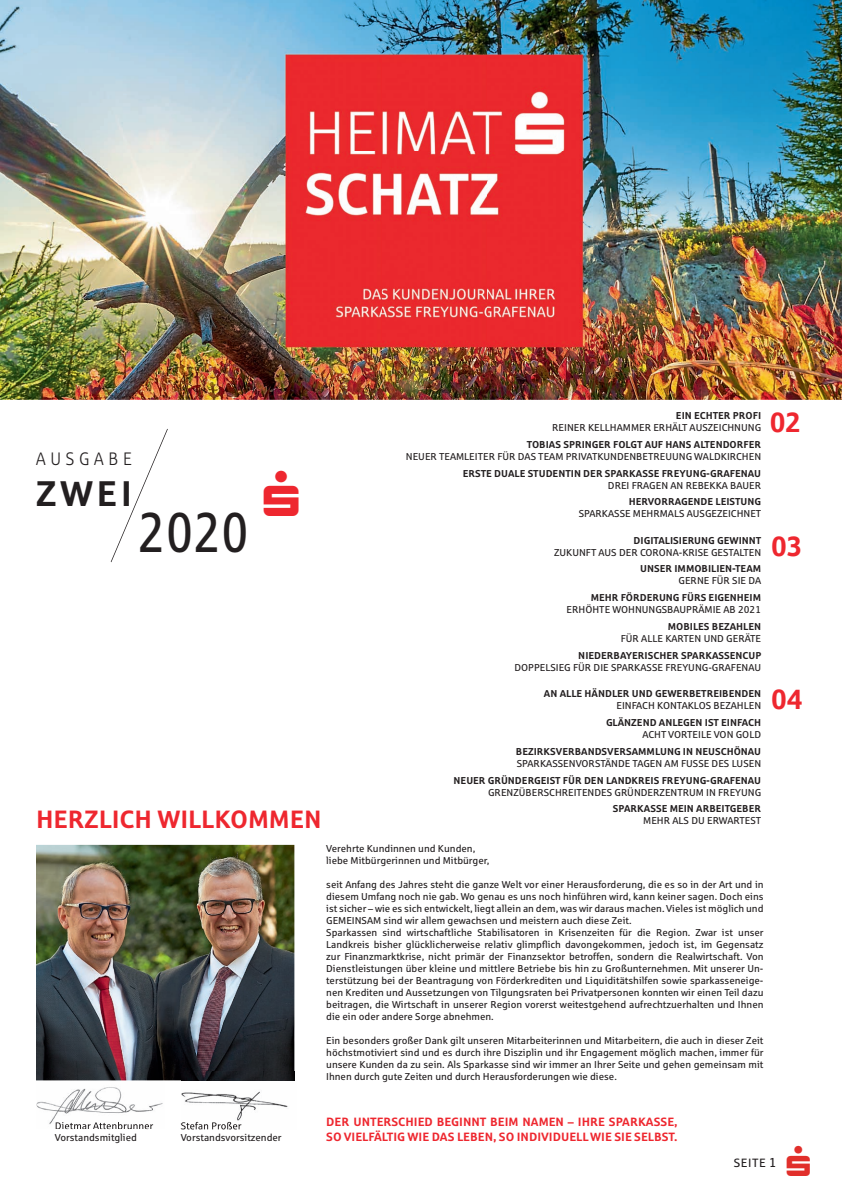
<style>
.page{position:relative;width:842px;height:1191px;background:#fff}
.page>*{position:absolute;margin:0;border:0;box-sizing:border-box;transform-origin:0 0}
.t1{font:56.2px "Sparkasse Rg";color:#231f20;scale:.85 1}
.t2{font:700 35.6px "Sparkasse Rg";color:#231f20}
.t3{font:28px "Sparkasse Head";color:#ee272f}
.t4{font:700 25px "Sparkasse Rg";color:#ee272f}
.t5{font:18px "Sparkasse Lt";letter-spacing:.29em;color:#231f20;scale:.91 1}
.t6{font:700 12px/15px "Sparkasse Rg";color:#ee272f}
.t7{font:12px "Sparkasse Rg";letter-spacing:.05em;color:#231f20}
.t8{font:10px/12px "Sparkasse Rg";color:#231f20}
.t9{font:700 10px "Sparkasse Rg";color:#231f20}
.s1{font-size:13px}
</style>
<div class="page">
<img style="left:0;top:0;width:842px;height:400px">
<img style="left:277px;top:48px;width:315px;height:312px">
<svg style="left:111px;top:429px;width:57px;height:133px"></svg>
<img style="left:36px;top:845px;width:258px;height:235px">
<img style="left:37px;top:1087px;width:126px;height:41px">
<img style="left:56px;top:1122px;width:97px;height:6px">
<img style="left:181px;top:1071px;width:114px;height:55px">
<img style="left:181px;top:1121px;width:60px;height:8px">
<img style="left:181px;top:1071px;width:113px;height:9px">
<h3 class="t5" style="left:36px;top:449px;width:107px">AUSGABE</h3>
<h2 class="t2" style="left:36px;top:473px;width:98px">ZWEI</h2>
<h1 class="t1" style="left:138px;top:500px;width:132px">2020</h1>
<h3 class="t4" style="left:36px;top:805px;width:287px">HERZLICH WILLKOMMEN</h3>
<p class="t9" style="left:676px;top:410px;width:87px">EIN ECHTER PROFI</p>
<p class="t8" style="left:552px;top:421px;width:210px">REINER KELLHAMMER ERHÄLT AUSZEICHNUNG</p>
<p class="t9" style="left:527px;top:438px;width:236px">TOBIAS SPRINGER FOLGT AUF HANS ALTENDORFER</p>
<p class="t8" style="left:406px;top:450px;width:357px">NEUER TEAMLEITER FÜR DAS TEAM PRIVATKUNDENBETREUUNG WALDKIRCHEN</p>
<p class="t9" style="left:463px;top:467px;width:300px">ERSTE DUALE STUDENTIN DER SPARKASSE FREYUNG-GRAFENAU</p>
<p class="t8" style="left:608px;top:479px;width:155px">DREI FRAGEN AN REBEKKA BAUER</p>
<p class="t9" style="left:629px;top:496px;width:134px">HERVORRAGENDE LEISTUNG</p>
<p class="t8" style="left:579px;top:508px;width:184px">SPARKASSE MEHRMALS AUSGEZEICHNET</p>
<p class="t9" style="left:634px;top:534px;width:129px">DIGITALISIERUNG GEWINNT</p>
<p class="t8" style="left:554px;top:546px;width:209px">ZUKUNFT AUS DER CORONA-KRISE GESTALTEN</p>
<p class="t9" style="left:640px;top:563px;width:122px">UNSER IMMOBILIEN-TEAM</p>
<p class="t8" style="left:678px;top:575px;width:84px">GERNE FÜR SIE DA</p>
<p class="t9" style="left:591px;top:592px;width:172px">MEHR FÖRDERUNG FÜRS EIGENHEIM</p>
<p class="t8" style="left:567px;top:603px;width:196px">ERHÖHTE WOHNUNGSBAUPRÄMIE AB 2021</p>
<p class="t9" style="left:668px;top:621px;width:95px">MOBILES BEZAHLEN</p>
<p class="t8" style="left:621px;top:632px;width:142px">FÜR ALLE KARTEN UND GERÄTE</p>
<p class="t9" style="left:578px;top:649px;width:185px">NIEDERBAYERISCHER SPARKASSENCUP</p>
<p class="t8" style="left:514px;top:661px;width:248px">DOPPELSIEG FÜR DIE SPARKASSE FREYUNG-GRAFENAU</p>
<p class="t9" style="left:544px;top:688px;width:219px">AN ALLE HÄNDLER UND GEWERBE TREIBENDEN</p>
<p class="t8" style="left:616px;top:699px;width:146px">EINFACH KONTAKLOS BEZAHLEN</p>
<p class="t9" style="left:606px;top:716px;width:157px">GLÄNZEND ANLEGEN IST EINFACH</p>
<p class="t8" style="left:642px;top:728px;width:120px">ACHT VORTEILE VON GOLD</p>
<p class="t9" style="left:516px;top:745px;width:247px">BEZIRKSVERBANDSVERSAMMLUNG IN NEUSCHÖNAU</p>
<p class="t8" style="left:517px;top:757px;width:246px">SPARKASSENVORSTÄNDE TAGEN AM FUSSE DES LUSEN</p>
<p class="t9" style="left:454px;top:774px;width:309px">NEUER GRÜNDERGEIST FÜR DEN LANDKREIS FREYUNG-GRAFENAU</p>
<p class="t8" style="left:488px;top:786px;width:274px">GRENZÜBERSCHREITENDES GRÜNDERZENTRUM IN FREYUNG</p>
<p class="t9" style="left:613px;top:803px;width:150px">SPARKASSE MEIN ARBEITGEBER</p>
<p class="t8" style="left:643px;top:815px;width:120px">MEHR ALS DU ERWARTEST</p>
<h3 class="t3" style="left:770px;top:404px;width:32px">02</h3>
<h3 class="t3" style="left:772px;top:528px;width:32px">03</h3>
<h3 class="t3" style="left:772px;top:681px;width:32px">04</h3>
<p class="t8" style="left:55px;top:1131px;width:84px">Vorstandsmitglied</p>
<p class="t8" style="left:181px;top:1131px;width:102px">Vorstandsvorsitzender</p>
<p class="t8" style="left:326px;top:842px;width:165px">Verehrte Kundinnen und Kunden, liebe Mitbürgerinnen und Mitbürger,</p>
<p class="t8" style="left:326px;top:878px;width:439px">seit Anfang des Jahres steht die ganze Welt vor einer Herausforderung, die es so in der Art und in diesem Umfang noch nie gab. Wo genau es uns noch hinführen wird, kann keiner sagen. Doch eins ist sicher – wie es sich entwickelt, liegt allein an dem, was wir daraus machen. Vieles ist möglich und GEMEINSAM sind wir allem gewachsen und meistern auch diese Zeit.<br>Sparkassen sind wirtschaftliche Stabilisatoren in Krisenzeiten für die Region. Zwar ist unser Landkreis bisher glücklicherweise relativ glimpflich davongekommen, jedoch ist, im Gegensatz zur Finanzmarktkrise, nicht primär der Finanzsektor betroffen, sondern die Realwirtschaft. Von Dienstleistungen über kleine und mittlere Betriebe bis hin zu Großunternehmen. Mit unserer Un&shy;terstützung bei der Beantragung von Förderkrediten und Liquiditätshilfen sowie sparkasseneige&shy;nen Krediten und Aussetzungen von Tilgungsraten bei Privatpersonen konnten wir einen Teil dazu beitragen, die Wirtschaft in unserer Region vorerst weitestgehend aufrechtzuerhalten und Ihnen die ein oder andere Sorge abnehmen.</p>
<p class="t8" style="left:326px;top:1034px;width:439px;text-align:justify">Ein besonders großer Dank gilt unseren Mitarbeiterinnen und Mitarbeitern, die auch in dieser Zeit höchstmotiviert sind und es durch ihre Disziplin und ihr Engagement möglich machen, immer für unsere Kunden da zu sein. Als Sparkasse sind wir immer an Ihrer Seite und gehen gemeinsam mit Ihnen durch gute Zeiten und durch Herausforderungen wie diese.</p>
<p class="t6" style="left:326px;top:1114px;width:353px">DER UNTERSCHIED BEGINNT BEIM NAMEN – IHRE SPARKASSE,<br>SO VIELFÄLTIG WIE DAS LEBEN, SO INDIVIDUELL WIE SIE SELBST.</p>
<p class="t7" style="left:734px;top:1155px;width:45px">SEITE <span class="s1">1</span></p>
</div>
